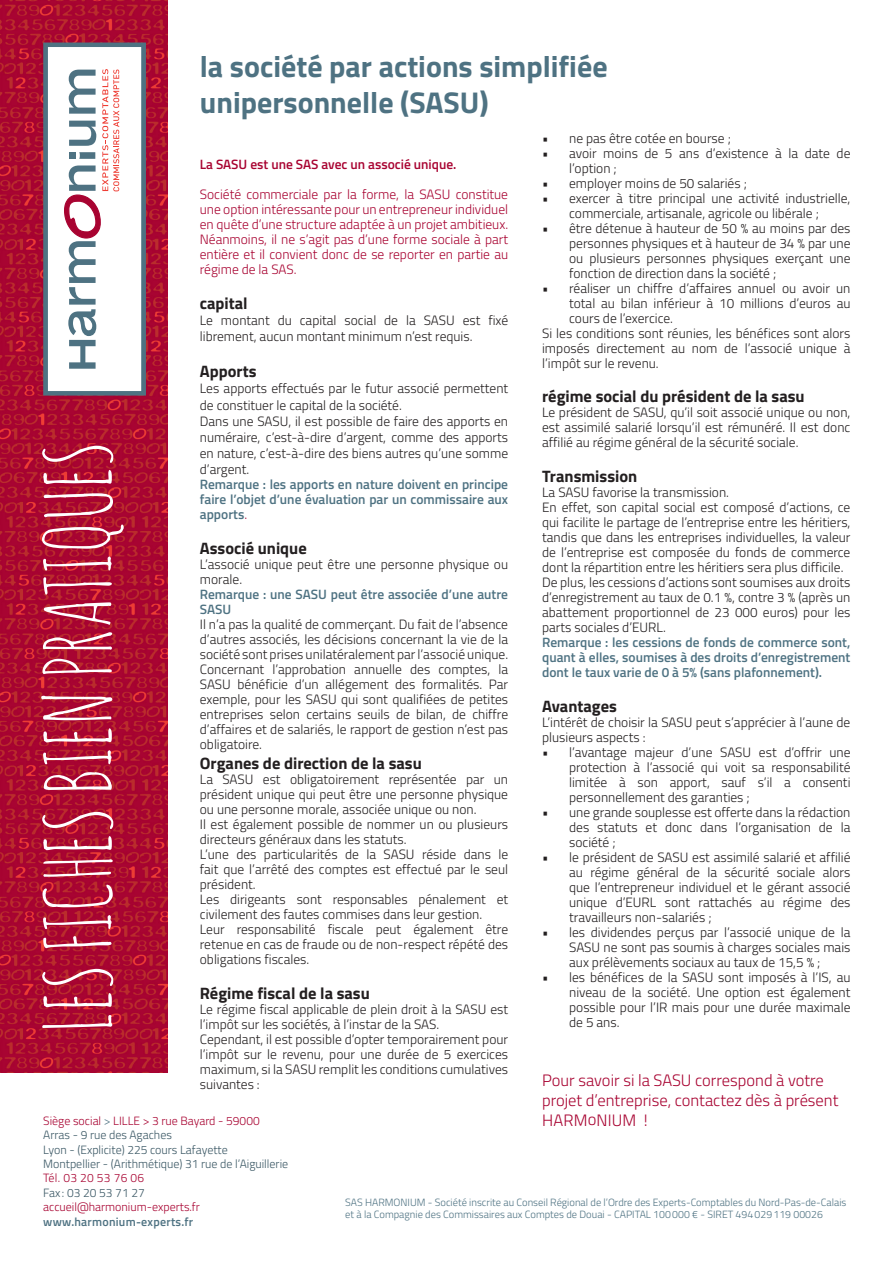
<style>
.page{position:relative;width:893px;height:1263px;background:#fff}
.page>*{position:absolute;margin:0;border:0;box-sizing:border-box;transform-origin:0 0}
.t1{font:90px "Amatic SC";color:#fff}
.t2{font:700 30px "Titillium Web";color:#4e7282}
.intertitre{font:700 16.5px "Titillium Web";color:#231f20}
.t3{font:300 16.5px/19.8px "Titillium Web";color:#a80331}
.texte_fiche{font:300 13.5px/15px "Titillium Web";color:#231f20;text-align:justify}
.t4{font:600 13.5px/15px "Titillium Web";color:#4e7282;text-align:justify}
.intro_rouge{font:300 13.5px/15px "Titillium Web";color:#a80331;text-align:justify}
.intro_rouge-2{font:600 13.5px "Titillium Web";color:#a80331}
.t5{font:300 12px "Titillium Web";color:#3a5764}
.t6{font:300 12px "Titillium Web";color:#a80331}
.t7{font:600 12px "Titillium Web";letter-spacing:.02em;color:#4e7282}
.t8{font:300 12px "Titillium Web";letter-spacing:.02em;color:#a80331}
.t9{font:300 10.5px "Titillium Web";color:#4e7282}
.s1{font-weight:300;color:#a80331}
.s2{color:#4e7282}
</style>
<div class="page">
<img style="left:0;top:0;width:168px;height:1072px">
<div style="left:45px;top:45px;width:99px;height:348px;background:#fff"></div>
<svg style="left:64px;top:69px;width:55px;height:300px"></svg>
<div style="left:43px;top:43px;width:103px;height:353px;border:4px solid #4e7282"></div>
<p class="t2" style="left:200px;top:43px;width:409px">la société par actions simplifiée</p>
<p class="t2" style="left:200px;top:79px;width:290px">unipersonnelle (SASU)</p>
<p class="texte_fiche" style="left:542px;top:130px;width:190px">• ne pas être cotée en bourse ;</p>
<p class="texte_fiche" style="left:569px;top:145px;width:283px;text-indent:-27px">• avoir moins de 5 ans d’existence à la date de l’option ;</p>
<p class="texte_fiche" style="left:542px;top:175px;width:206px">• employer moins de 50 salariés ;</p>
<p class="texte_fiche" style="left:542px;top:190px;width:310px;text-align:center">• exercer à titre principal une activité industrielle, commerciale, artisanale, agricole ou libérale ;</p>
<p class="texte_fiche" style="left:569px;top:220px;width:283px;text-indent:-27px">• être détenue à hauteur de 50 % au moins par des personnes physiques et à hauteur de 34 % par une ou plusieurs personnes physiques exerçant une fonction de direction dans la société ;</p>
<p class="texte_fiche" style="left:569px;top:280px;width:283px;text-indent:-27px">• réaliser un chiffre d’affaires annuel ou avoir un total au bilan inférieur à 10 millions d’euros au cours de l’exercice.</p>
<p class="texte_fiche" style="left:542px;top:325px;width:310px">Si les conditions sont réunies, les bénéfices sont alors imposés directement au nom de l’associé unique à l’impôt sur le revenu.</p>
<p class="intertitre" style="left:542px;top:384px;width:264px">régime social du président de la sasu</p>
<p class="texte_fiche" style="left:542px;top:404px;width:310px">Le président de SASU, qu’il soit associé unique ou non, est assimilé salarié lorsqu’il est rémunéré. Il est donc affilié au régime général de la sécurité sociale.</p>
<p class="intertitre" style="left:542px;top:464px;width:97px">Transmission</p>
<p class="texte_fiche" style="left:542px;top:484px;width:188px">La SASU favorise la transmission.</p>
<p class="texte_fiche" style="left:542px;top:499px;width:310px">En effet, son capital social est composé d’actions, ce qui facilite le partage de l’entreprise entre les héritiers, tandis que dans les entreprises individuelles, la valeur de l’entreprise est composée du fonds de commerce dont la répartition entre les héritiers sera plus difficile.</p>
<p class="texte_fiche" style="left:542px;top:574px;width:310px">De plus, les cessions d’actions sont soumises aux droits d’enregistrement au taux de 0.1 %, contre 3 % (après un abattement proportionnel de 23 000 euros) pour les parts sociales d’EURL.</p>
<p class="t4" style="left:542px;top:634px;width:310px">Remarque : les cessions de fonds de commerce sont, quant à elles, soumises à des droits d’enregistrement dont le taux varie de 0 à 5% (sans plafonnement).</p>
<p class="intertitre" style="left:542px;top:694px;width:76px">Avantages</p>
<p class="texte_fiche" style="left:542px;top:714px;width:310px">L’intérêt de choisir la SASU peut s’apprécier à l’aune de plusieurs aspects :</p>
<p class="texte_fiche" style="left:569px;top:744px;width:283px;text-indent:-27px">• l’avantage majeur d’une SASU est d’offrir une protection à l’associé qui voit sa responsabilité limitée à son apport, sauf s’il a consenti personnellement des garanties ;</p>
<p class="texte_fiche" style="left:569px;top:804px;width:283px;text-indent:-27px">• une grande souplesse est offerte dans la rédaction des statuts et donc dans l’organisation de la société ;</p>
<p class="texte_fiche" style="left:569px;top:849px;width:283px;text-indent:-27px">• le président de SASU est assimilé salarié et affilié au régime général de la sécurité sociale alors que l’entrepreneur individuel et le gérant associé unique d’EURL sont rattachés au régime des travailleurs non-salariés ;</p>
<p class="texte_fiche" style="left:569px;top:924px;width:283px;text-indent:-27px">• les dividendes perçus par l’associé unique de la SASU ne sont pas soumis à charges sociales mais aux prélèvements sociaux au taux de 15,5 % ;</p>
<p class="texte_fiche" style="left:569px;top:969px;width:283px;text-indent:-27px">• les bénéfices de la SASU sont imposés à l’IS, au niveau de la société. Une option est également possible pour l’IR mais pour une durée maximale de 5 ans.</p>
<p class="intro_rouge-2" style="left:200px;top:154px;width:258px">La SASU est une SAS avec un associé unique.</p>
<p class="intro_rouge" style="left:200px;top:186px;width:310px">Société commerciale par la forme, la SASU constitue une option intéressante pour un entrepreneur individuel en quête d’une structure adaptée à un projet ambitieux.<br>Néanmoins, il ne s’agit pas d’une forme sociale à part entière et il convient donc de se reporter en partie au régime de la SAS.</p>
<p class="intertitre" style="left:200px;top:290px;width:49px">capital</p>
<p class="texte_fiche" style="left:200px;top:311px;width:310px;line-height:16.2px">Le montant du capital social de la SASU est fixé librement, aucun montant minimum n’est requis.</p>
<p class="intertitre" style="left:200px;top:359px;width:58px">Apports</p>
<p class="texte_fiche" style="left:200px;top:380px;width:310px;line-height:16.2px">Les apports effectués par le futur associé permettent de constituer le capital de la société.</p>
<p class="texte_fiche" style="left:200px;top:412px;width:310px;line-height:16.2px">Dans une SASU, il est possible de faire des apports en numéraire, c’est-à-dire d’argent, comme des apports en nature, c’est-à-dire des biens autres qu’une somme d’argent.</p>
<p class="t4" style="left:200px;top:476px;width:310px">Remarque : les apports en nature doivent en principe faire l’objet d’une évaluation par un commissaire aux apports<span class="s1">.</span></p>
<p class="intertitre" style="left:200px;top:536px;width:108px">Associé unique</p>
<p class="texte_fiche" style="left:200px;top:556px;width:310px">L’associé unique peut être une personne physique ou morale.</p>
<p class="t4" style="left:200px;top:586px;width:310px">Remarque : une SASU peut être associée d’une autre<br>SASU</p>
<p class="texte_fiche" style="left:200px;top:616px;width:310px">Il n’a pas la qualité de commerçant. Du fait de l’absence d’autres associés, les décisions concernant la vie de la société sont prises unilatéralement par l’associé unique.</p>
<p class="texte_fiche" style="left:200px;top:661px;width:310px">Concernant l’approbation annuelle des comptes, la SASU bénéficie d’un allégement des formalités. Par exemple, pour les SASU qui sont qualifiées de petites entreprises selon certains seuils de bilan, de chiffre d’affaires et de salariés, le rapport de gestion n’est pas obligatoire.</p>
<p class="intertitre" style="left:200px;top:751px;width:223px">Organes de direction de la sasu</p>
<p class="texte_fiche" style="left:200px;top:771px;width:310px">La SASU est obligatoirement représentée par un président unique qui peut être une personne physique ou une personne morale, associée unique ou non.</p>
<p class="texte_fiche" style="left:200px;top:816px;width:310px">Il est également possible de nommer un ou plusieurs directeurs généraux dans les statuts.</p>
<p class="texte_fiche" style="left:200px;top:846px;width:310px">L’une des particularités de la SASU réside dans le fait que l’arrêté des comptes est effectué par le seul président.</p>
<p class="texte_fiche" style="left:200px;top:891px;width:310px">Les dirigeants sont responsables pénalement et civilement des fautes commises dans leur gestion.</p>
<p class="texte_fiche" style="left:200px;top:921px;width:310px">Leur responsabilité fiscale peut également être retenue en cas de fraude ou de non-respect répété des obligations fiscales.</p>
<p class="intertitre" style="left:200px;top:980px;width:172px">Régime fiscal de la sasu</p>
<p class="texte_fiche" style="left:200px;top:1001px;width:310px">Le régime fiscal applicable de plein droit à la SASU est l’impôt sur les sociétés, à l’instar de la SAS.</p>
<p class="texte_fiche" style="left:200px;top:1031px;width:310px">Cependant, il est possible d’opter temporairement pour l’impôt sur le revenu, pour une durée de 5 exercices maximum, si la SASU remplit les conditions cumulatives suivantes :</p>
<p class="t1" style="left:20px;top:1032px;width:592px;rotate:-90deg">LES FICHES BIEN PRATIQUES</p>
<p class="t3" style="left:542px;top:1070px;width:298px">Pour savoir si la SASU correspond à votre projet d’entreprise, contactez dès à présent<br>HARMoNIUM !</p>
<p class="t6" style="left:43px;top:1112px;width:218px">Siège social <span class="s2">&gt;</span> LILLE &gt; 3 rue Bayard - 59000</p>
<p class="t5" style="left:43px;top:1126px;width:130px">Arras - 9 rue des Agaches</p>
<p class="t5" style="left:43px;top:1141px;width:186px">Lyon - (Explicite) 225 cours Lafayette</p>
<p class="t5" style="left:43px;top:1155px;width:246px">Montpellier - (Arithmétique) 31 rue de l’Aiguillerie</p>
<p class="t8" style="left:43px;top:1169px;width:103px">Tél. 03 20 53 76 06</p>
<p class="t5" style="left:43px;top:1184px;width:103px">Fax : 03 20 53 71 27</p>
<p class="t6" style="left:43px;top:1198px;width:158px">accueil@harmonium-experts.fr</p>
<p class="t7" style="left:43px;top:1212px;width:151px">www.harmonium-experts.fr</p>
<p class="t9" style="left:345px;top:1194px;width:503px">SAS HARMONIUM - Société inscrite au Conseil Régional de l’Ordre des Experts-Comptables du Nord-Pas-de-Calais</p>
<p class="t9" style="left:345px;top:1207px;width:479px">et à la Compagnie des Commissaires aux Comptes de Douai - CAPITAL 100000 € - SIRET 494029119 00026</p>
</div>
